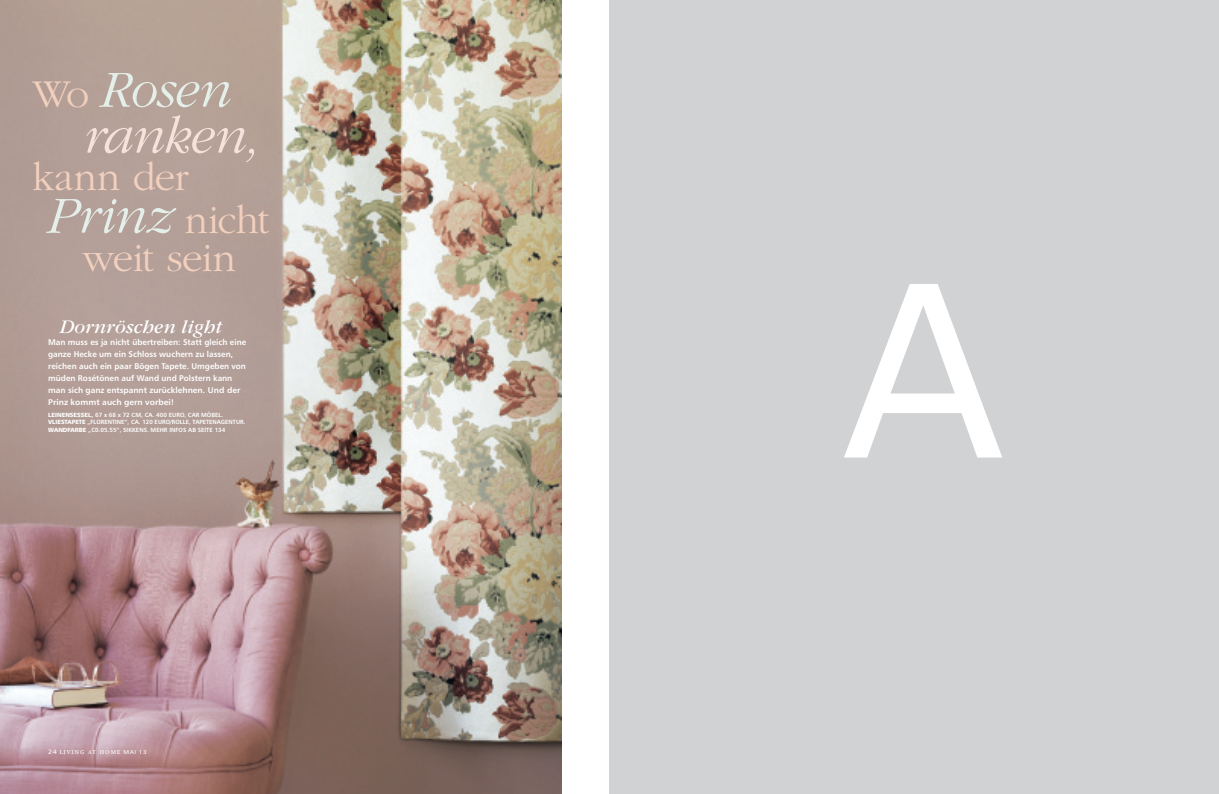
<style>
.page{position:relative;width:1219px;height:794px;background:#fff}
.page>*{position:absolute;margin:0;border:0;box-sizing:border-box;transform-origin:0 0}
.t1{font:250px "Humanist 777 BT Roman B";color:#fff;scale:.95 1}
.t2{font:italic 300 54px/46px "Garamond LT";letter-spacing:-.02em;color:#f4e2db}
.t3{font:italic 300 54px "Garamond LT";letter-spacing:-.015em;color:#e3efe8}
.t4{font:300 41px "Garamond LT";letter-spacing:-.015em;color:#f2d0be}
.t5{font:italic 20px "Garamond LT";letter-spacing:.01em;color:#fff}
.t6{font:9px "Adobe Garamond Regular SC";letter-spacing:.1em;color:#fff;scale:.9 1}
.t7{font:8.3px/12px "Humanist 777 BT Bold B";color:#fff}
.t8{font:6px/7.5px "Humanist 777 BT Bold B";color:#fff}
.s1{font-style:normal;font-size:41px;color:#f2d0be}
.s2{color:#e3efe8}
.s3{font-family:"Humanist 777 BT Black B"}
.s4{font-family:"Humanist 777 BT Roman B";font-size:6.3px}
.s5{font-family:"Humanist 777 BT Roman B";font-size:5.7px}
</style>
<div class="page">
<div style="left:609px;top:0;width:610px;height:794px;background:#d1d2d4"></div>
<img style="left:0;top:0;width:561px;height:794px">
<p class="t2" style="left:83px;top:68px;width:179px;text-indent:-51px"><span class="s1">Wo</span> <span class="s2">Rosen </span>ranken,</p>
<p class="t4" style="left:33px;top:155px;width:158px">kann der</p>
<p class="t3" style="left:47px;top:187px;width:224px">Prinz <span class="s1">nicht</span></p>
<p class="t4" style="left:82px;top:236px;width:155px">weit sein</p>
<p class="t5" style="left:60px;top:316px;width:164px">Dornröschen light</p>
<p class="t7" style="left:48px;top:336px;width:200px">Man muss es ja nicht übertreiben: Statt gleich eine ganze Hecke um ein Schloss wuchern zu lassen, reichen auch ein paar Bögen Tapete. Umgeben von müden Rosétönen auf Wand und Polstern kann man sich ganz entspannt zurücklehnen. Und der Prinz kommt auch gern vorbei!</p>
<p class="t8" style="left:48px;top:411px;width:199px"><span class="s3">LEINENSESSEL,</span> 67 x 68 x 72 cm, ca. 400 Euro, car Möbel.<br><span class="s3">VLIESTAPETE</span> „flo rentine“, ca. 120 Euro/rolle, tapetenagentur.<br><span class="s3">WANDFARBE</span> „C0.05.55“, sikkens. mehr infos ab seite 134</p>
<p class="t6" style="left:48px;top:746px;width:111px"><span class="s4">24</span> living at home <span class="s5">Mai 13</span></p>
<p class="t1" style="left:843px;top:215px;width:166px">A</p>
</div>
